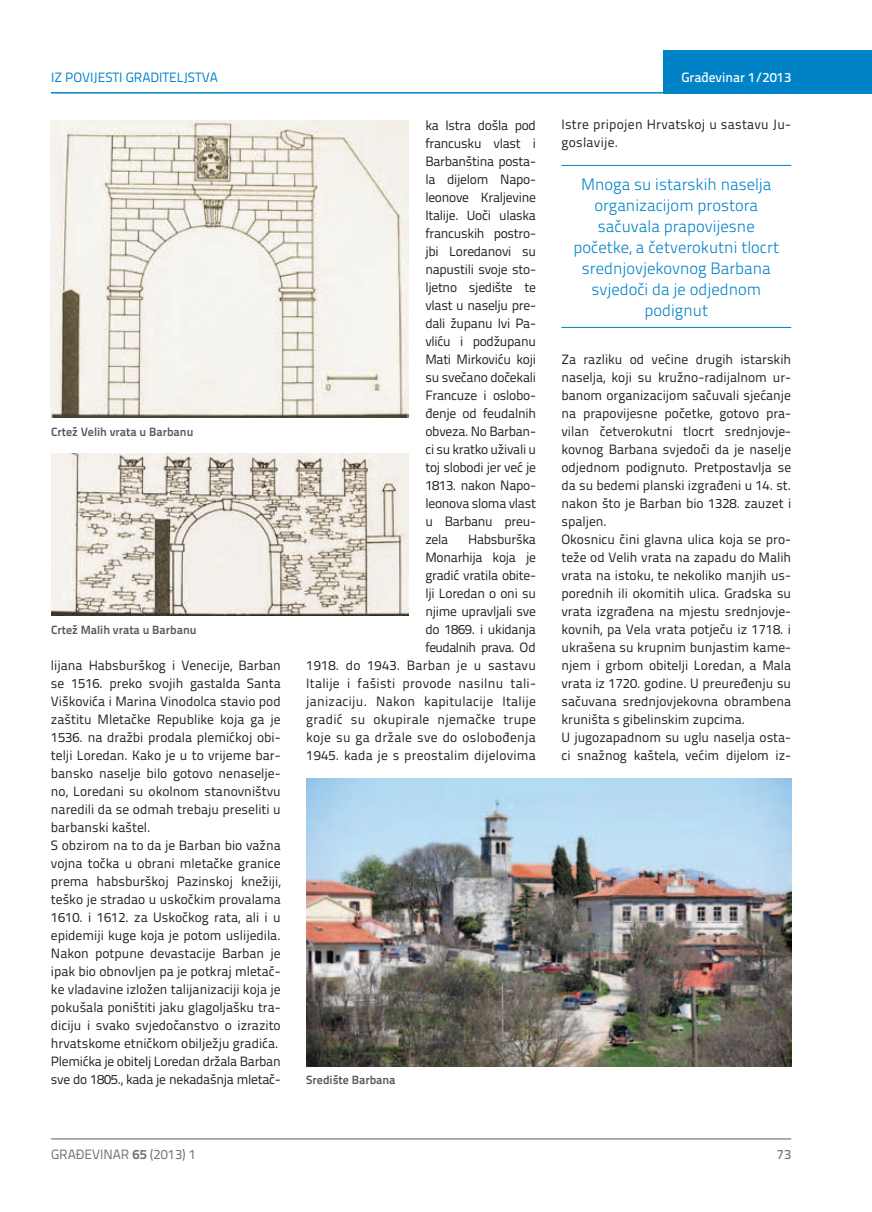
<style>
.page{position:relative;width:872px;height:1212px;background:#fff}
.page>*{position:absolute;margin:0;border:0;box-sizing:border-box;transform-origin:0 0}
.t1{font:300 16.5px/21px "Titillium Text 22 L";color:#0082c7;text-align:center}
.t2{font:13.5px/18px "Titillium Text 22 L";color:#231f20}
.t3{font:13.5px/18px "Titillium Text 22 L";letter-spacing:.02em;color:#231f20;text-align:right}
.t4{font:13.5px "Titillium Text 22 L";color:#0082c7}
.t5{font:13.5px "Titillium Text 22 L";color:#6d6f71}
.t6{font:500 13.5px "Titillium Text 22 L";color:#fff}
.t7{font:500 13.5px "Titillium Text 22 L";color:#797a7d}
.t8{font:700 12px "Titillium Text 22 L";color:#58595b}
.s1{font-weight:700}
</style>
<div class="page">
<hr style="left:51px;top:1139px;width:740px;height:1px;background:#58595b">
<div style="left:663px;top:50px;width:209px;height:44px;background:#0082c7"></div>
<hr style="left:51px;top:92px;width:821px;height:2px;background:#0082c7">
<hr style="left:561px;top:165px;width:230px;height:1px;background:#0082c7">
<hr style="left:561px;top:327px;width:230px;height:1px;background:#0082c7">
<img style="left:51px;top:121px;width:357px;height:297px">
<img style="left:51px;top:454px;width:357px;height:162px">
<img style="left:306px;top:778px;width:485px;height:288px">
<p class="t4" style="left:51px;top:68px;width:168px">IZ POVIJESTI GRADITELJSTVA</p>
<p class="t6" style="left:681px;top:67px;width:111px">Građevinar 1/2013</p>
<p class="t8" style="left:51px;top:422px;width:144px">Crtež Velih vrata u Barbanu</p>
<p class="t8" style="left:51px;top:620px;width:147px">Crtež Malih vrata u Barbanu</p>
<p class="t2" style="left:51px;top:655px;width:231px">lijana Habsburškog i Venecije, Barban se 1516. preko svojih gastalda Santa Viškovića i Marina Vinodolca stavio pod zaštitu Mletačke Republike koja ga je 1536. na dražbi prodala plemićkoj obi&shy;telji Loredan. Kako je u to vrijeme bar&shy;bansko naselje bilo gotovo nenaselje&shy;no, Loredani su okolnom stanovništvu naredili da se odmah trebaju preseliti u barbanski kaštel.<br>S obzirom na to da je Barban bio važna vojna točka u obrani mletačke granice prema habsburškoj Pazinskoj knežiji, teško je stradao u uskočkim provalama 1610. i 1612. za Uskočkog rata, ali i u epidemiji kuge koja je potom uslijedila.<br>Nakon potpune devastacije Barban je ipak bio obnovljen pa je potkraj mletač&shy;ke vladavine izložen talijanizaciji koja je pokušala poništiti jaku glagoljašku tra&shy;diciju i svako svjedočanstvo o izrazito hrvatskome etničkom obilježju gradića.<br>Plemićka je obitelj Loredan držala Barban sve do 1805., kada je nekadašnja mletač-</p>
<p class="t2" style="left:425px;top:115px;width:112px;text-align:justify">ka Istra došla pod francusku vlast i Barbanština posta&shy;la dijelom Napo&shy;leonove Kraljevine Italije. Uoči ulaska francuskih postro&shy;jbi Loredanovi su napustili svoje sto&shy;ljetno sjedište te vlast u naselju pre&shy;dali županu Ivi Pa&shy;vliću i podžupanu Mati Mirkoviću koji su svečano dočekali Francuze i oslobo&shy;đenje od feudalnih obveza. No Barban&shy;ci su kratko uživali u toj slobodi jer već je 1813. nakon Napo&shy;leonova sloma vlast u Barbanu preu&shy;zela</p>
<p class="t3" style="left:306px;top:529px;width:231px">Habsburška<br>Monarhija koja je<br>gradić vratila obite-<br>lji Loredan o oni su<br>njime upravljali sve<br>do 1869. i ukidanja<br>feudalnih prava. Od<br>1918. do 1943. Barban je u sastavu<br>Italije i fašisti provode nasilnu tali&shy;janizaciju. Nakon kapitulacije Italije gradić su okupirale njemačke trupe koje su ga držale sve do oslobođenja<br>1945. kada je s preostalim dijelovima</p>
<p class="t8" style="left:306px;top:1071px;width:91px">Središte Barbana</p>
<p class="t3" style="left:561px;top:115px;width:231px;text-align:left">Istre pripojen Hrvatskoj u sastavu Ju&shy;goslavije.</p>
<p class="t1" style="left:573px;top:172px;width:207px">Mnoga su istarskih naselja organizacijom prostora sačuvala prapovijesne početke, a četverokutni tlocrt srednjovjekovnog Barbana svjedoči da je odjednom podignut</p>
<p class="t2" style="left:561px;top:349px;width:231px">Za razliku od većine drugih istarskih naselja, koji su kružno-radijalnom ur&shy;banom organizacijom sačuvali sjećanje na prapovijesne početke, gotovo pra&shy;vilan četverokutni tlocrt srednjovje&shy;kovnog Barbana svjedoči da je naselje odjednom podignuto. Pretpostavlja se da su bedemi planski izgrađeni u 14. st. nakon što je Barban bio 1328. zauzet i spaljen.<br>Okosnicu čini glavna ulica koja se pro&shy;teže od Velih vrata na zapadu do Malih vrata na istoku, te nekoliko manjih us&shy;porednih ili okomitih ulica. Gradska su vrata izgrađena na mjestu srednjovje&shy;kovnih, pa Vela vrata potječu iz 1718. i ukrašena su krupnim bunjastim kame&shy;njem i grbom obitelji Loredan, a Mala vrata iz 1720. godine. U preuređenju su sačuvana srednjovjekovna obrambena kruništa s gibelinskim zupcima.<br>U jugozapadnom su uglu naselja osta&shy;ci snažnog kaštela, većim dijelom iz-</p>
<p class="t5" style="left:51px;top:1144px;width:146px">GRAĐEVINAR <span class="s1">65</span> (2013) 1</p>
<p class="t7" style="left:777px;top:1144px;width:16px">73</p>
</div>
